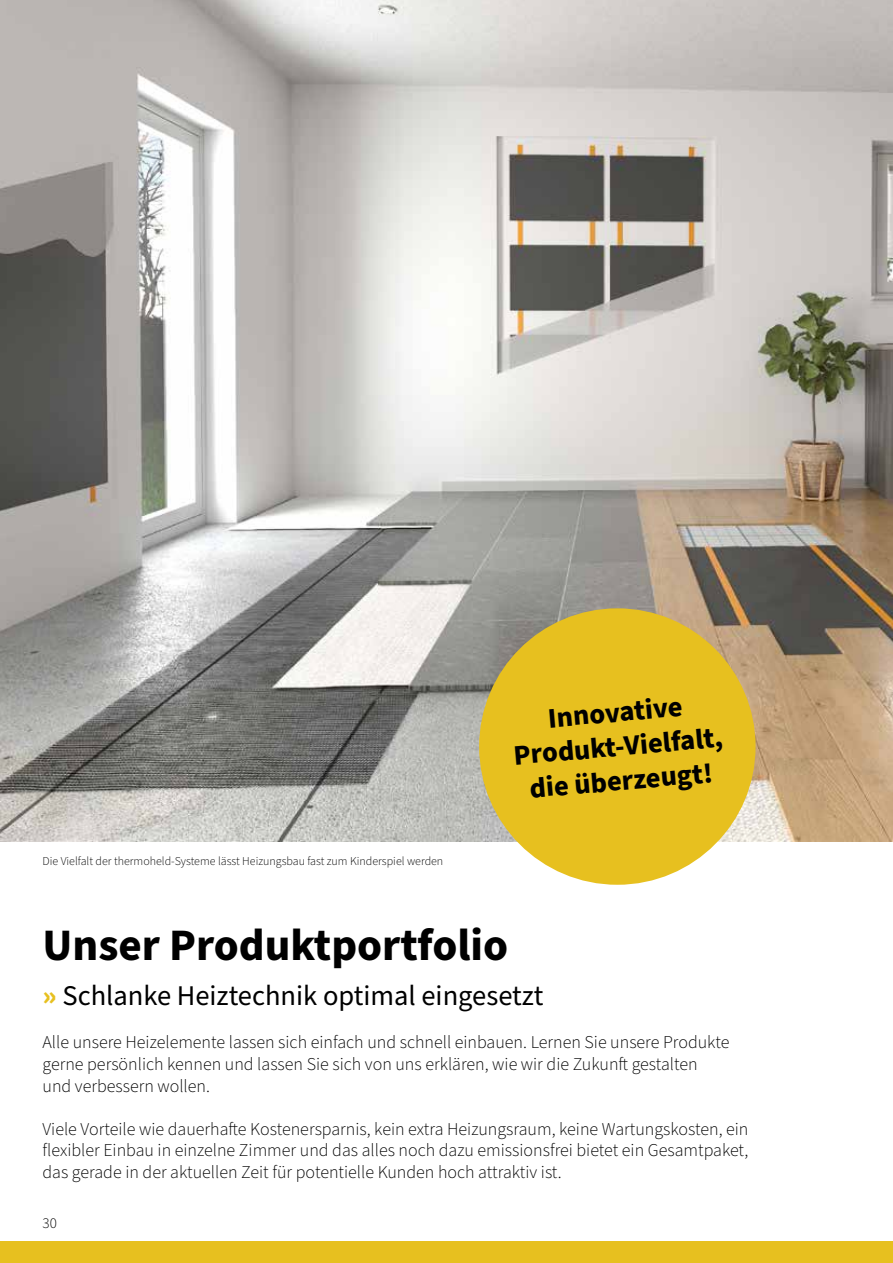
<style>
.page{position:relative;width:893px;height:1263px;background:#fff}
.page>*{position:absolute;margin:0;border:0;box-sizing:border-box;transform-origin:0 0}
.t1{font:700 45px "Source Sans Pro";color:#000}
.t2{font:700 28.5px/34.2px "Source Sans Pro";color:#000;text-align:center}
.t3{font:28.5px "Source Sans Pro";color:#000}
.t4{font:300 18px/21.6px "Source Sans Pro";color:#000}
.t5{font:300 15px "Source Sans Pro";color:#000}
.t6{font:300 12px "Source Sans Pro";color:#000}
.s1{font-weight:900;color:#e7c01f}
</style>
<div class="page">
<div style="left:0;top:1242px;width:893px;height:21px;background:#e7c01f"></div>
<img style="left:0;top:0;width:893px;height:842px">
<div style="left:479px;top:608px;width:276px;height:277px;background:#e7c01f;border-radius:50%"></div>
<p class="t6" style="left:43px;top:853px;width:402px">Die Vielfalt der thermoheld-Systeme lässt Heizungsbau fast zum Kinderspiel werden</p>
<h2 class="t2" style="left:509px;top:705px;width:211px;rotate:-5deg">Innovative<br>Produkt-Vielfalt, die überzeugt!</h2>
<h1 class="t1" style="left:43px;top:915px;width:467px">Unser Produktportfolio</h1>
<h2 class="t3" style="left:43px;top:976px;width:503px"><span class="s1">»</span> Schlanke Heiztechnik optimal eingesetzt</h2>
<p class="t4" style="left:43px;top:1032px;width:688px">Alle unsere Heizelemente lassen sich einfach und schnell einbauen. Lernen Sie unsere Produkte gerne persönlich kennen und lassen Sie sich von uns erklären, wie wir die Zukunft gestalten und verbessern wollen.</p>
<p class="t4" style="left:43px;top:1118px;width:707px;text-align:justify">Viele Vorteile wie dauerhafte Kostenersparnis, kein extra Heizungsraum, keine Wartungskosten, ein flexibler Einbau in einzelne Zimmer und das alles noch dazu emissionsfrei bietet ein Gesamtpaket, das gerade in der aktuellen Zeit für potentielle Kunden hoch attraktiv ist.</p>
<p class="t5" style="left:43px;top:1213px;width:16px">30</p>
</div>
